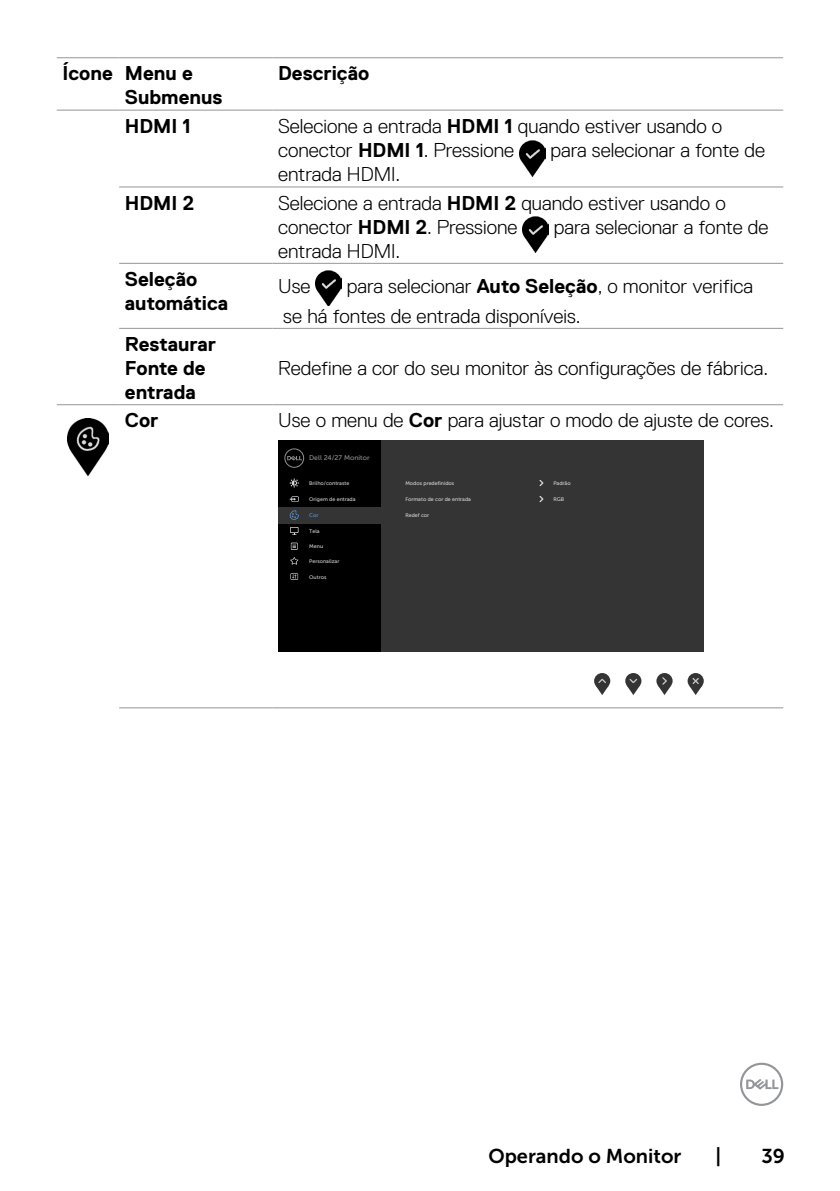
<style>
.page{position:relative;width:840px;height:1191px;background:#fff}
.page>*{position:absolute;margin:0;border:0;box-sizing:border-box;transform-origin:0 0}
.t1{font:300 20px/24px "Dell Replica";color:#000}
.t2{font:700 20px/24px "Dell Replica";color:#000}
.t3{font:20px "Museo Sans For Dell 700";color:#000}
.t4{font:6.8px "Museo Sans For Dell 500";color:#939393}
.t5{font:5.2px "Museo Sans For Dell 500";color:#d9d9d9}
.t6{font:5.2px "Museo Sans For Dell 500";color:#5b9bd5}
.s1{font-weight:700}
</style>
<div class="page">
<svg style="left:740px;top:1062px;width:42px;height:44px"></svg>
<hr style="left:57px;top:110px;width:62px;height:1px;background:#939598">
<hr style="left:119px;top:110px;width:153px;height:1px;background:#939598">
<hr style="left:272px;top:110px;width:510px;height:1px;background:#939598">
<hr style="left:57px;top:57px;width:62px;height:1px;background:#939598">
<hr style="left:119px;top:57px;width:153px;height:1px;background:#939598">
<hr style="left:272px;top:57px;width:510px;height:1px;background:#939598">
<hr style="left:119px;top:187px;width:153px;height:1px;background:#939598">
<hr style="left:272px;top:187px;width:510px;height:1px;background:#939598">
<hr style="left:119px;top:263px;width:153px;height:1px;background:#939598">
<hr style="left:272px;top:263px;width:510px;height:1px;background:#939598">
<hr style="left:57px;top:404px;width:62px;height:1px;background:#939598">
<hr style="left:119px;top:707px;width:153px;height:1px;background:#939598">
<hr style="left:272px;top:707px;width:510px;height:1px;background:#939598">
<hr style="left:119px;top:328px;width:153px;height:1px;background:#939598">
<hr style="left:272px;top:328px;width:510px;height:1px;background:#939598">
<hr style="left:119px;top:404px;width:153px;height:1px;background:#939598">
<hr style="left:272px;top:404px;width:510px;height:1px;background:#939598">
<img style="left:519px;top:140px;width:26px;height:36px">
<img style="left:522px;top:217px;width:26px;height:35px">
<img style="left:315px;top:270px;width:26px;height:36px">
<img style="left:68px;top:419px;width:40px;height:56px">
<svg style="left:593px;top:673px;width:17px;height:16px"></svg>
<svg style="left:595px;top:679px;width:13px;height:16px"></svg>
<div style="left:625px;top:673px;width:16px;height:16px;background:#343435;border-radius:50%"></div>
<svg style="left:626px;top:679px;width:13px;height:16px"></svg>
<div style="left:656px;top:673px;width:16px;height:16px;background:#343435;border-radius:50%"></div>
<svg style="left:657px;top:677px;width:13px;height:18px"></svg>
<svg style="left:687px;top:673px;width:16px;height:16px"></svg>
<svg style="left:689px;top:678px;width:12px;height:17px"></svg>
<div style="left:278px;top:440px;width:425px;height:212px;background:#343435"></div>
<div style="left:278px;top:440px;width:102px;height:212px;background:#000"></div>
<div style="left:278px;top:507px;width:103px;height:16px;background:#343435"></div>
<svg style="left:284px;top:448px;width:20px;height:20px"></svg>
<svg style="left:289px;top:496px;width:10px;height:6px"></svg>
<svg style="left:289px;top:510px;width:10px;height:10px"></svg>
<svg style="left:290px;top:557px;width:8px;height:8px"></svg>
<svg style="left:290px;top:527px;width:8px;height:6px"></svg>
<svg style="left:290px;top:528px;width:7px;height:7px"></svg>
<svg style="left:291px;top:542px;width:6px;height:8px"></svg>
<svg style="left:291px;top:543px;width:6px;height:6px"></svg>
<svg style="left:290px;top:573px;width:8px;height:6px"></svg>
<svg style="left:291px;top:574px;width:6px;height:5px"></svg>
<svg style="left:289px;top:478px;width:10px;height:9px"></svg>
<svg style="left:539px;top:480px;width:4px;height:6px"></svg>
<svg style="left:539px;top:496px;width:4px;height:6px"></svg>
<p class="t2" style="left:125px;top:62px;width:99px;text-indent:-62px">Ícone Menu e<br>Submenus</p>
<p class="t2" style="left:278px;top:62px;width:93px">Descrição</p>
<p class="t2" style="left:125px;top:114px;width:67px">HDMI 1</p>
<p class="t1" style="left:278px;top:114px;width:445px">Selecione a entrada <span class="s1">HDMI 1</span> quando estiver usando o conector <span class="s1">HDMI 1</span>. Pressione</p>
<p class="t1" style="left:550px;top:138px;width:216px">para selecionar a fonte de</p>
<p class="t1" style="left:278px;top:162px;width:124px">entrada HDMI.</p>
<p class="t2" style="left:125px;top:191px;width:71px">HDMI 2</p>
<p class="t1" style="left:278px;top:191px;width:449px">Selecione a entrada <span class="s1">HDMI 2</span> quando estiver usando o conector <span class="s1">HDMI 2</span>. Pressione</p>
<p class="t1" style="left:553px;top:215px;width:216px">para selecionar a fonte de</p>
<p class="t1" style="left:278px;top:239px;width:124px">entrada HDMI.</p>
<p class="t2" style="left:125px;top:267px;width:105px">Seleção automática</p>
<p class="t1" style="left:278px;top:274px;width:34px">Use</p>
<p class="t1" style="left:283px;top:271px;width:471px;line-height:29.6px;text-indent:63px">para selecionar <span class="s1">Auto Seleção</span>, o monitor verifica se há fontes de entrada disponíveis.</p>
<p class="t2" style="left:125px;top:332px;width:92px">Restaurar<br>Fonte de entrada</p>
<p class="t1" style="left:278px;top:356px;width:491px">Redefine a cor do seu monitor às configurações de fábrica.</p>
<p class="t2" style="left:125px;top:408px;width:35px">Cor</p>
<p class="t1" style="left:278px;top:408px;width:497px">Use o menu de <span class="s1">Cor</span> para ajustar o modo de ajuste de cores.</p>
<p class="t4" style="left:309px;top:454px;width:62px">Dell 24/27 Monitor</p>
<p class="t5" style="left:309px;top:496px;width:48px">Origem de entrada</p>
<p class="t6" style="left:309px;top:512px;width:11px">Cor</p>
<p class="t5" style="left:309px;top:480px;width:42px">Brilho/contraste</p>
<p class="t5" style="left:405px;top:480px;width:50px">Modos predefinidos</p>
<p class="t5" style="left:405px;top:512px;width:25px">Redef cor</p>
<p class="t5" style="left:553px;top:480px;width:19px">Padrão</p>
<p class="t5" style="left:553px;top:496px;width:12px">RGB</p>
<p class="t5" style="left:405px;top:496px;width:67px">Formato de cor de entrada</p>
<p class="t5" style="left:309px;top:528px;width:12px">Tela</p>
<p class="t5" style="left:309px;top:543px;width:15px">Menu</p>
<p class="t5" style="left:309px;top:574px;width:19px">Outros</p>
<p class="t5" style="left:309px;top:558px;width:32px">Personalizar</p>
<p class="t3" style="left:488px;top:1144px;width:194px">Operando o Monitor</p>
<p class="t3" style="left:715px;top:1144px;width:7px">|</p>
<p class="t3" style="left:761px;top:1144px;width:25px">39</p>
</div>
